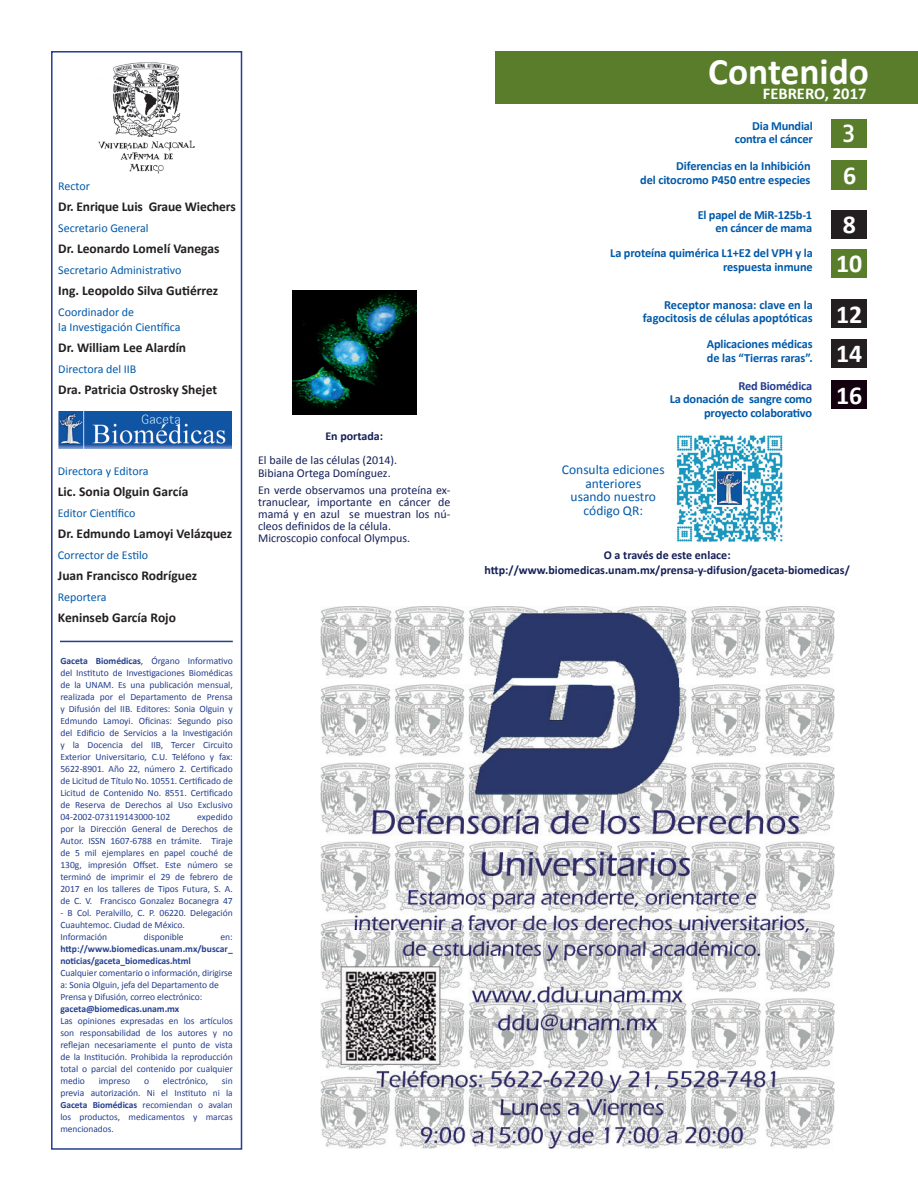
<style>
.page{position:relative;width:918px;height:1188px;background:#fff}
.page>*{position:absolute;margin:0;border:0;box-sizing:border-box;transform-origin:0 0}
.t1{font:700 37.5px "Calibri";color:#fff}
.t2{font:700 25.95px/39px "Calibri";color:#fff}
.t3{font:700 25.95px "Corbel";color:#fff}
.t4{font:700 16.5px "Calibri";color:#fff}
.t5{font:700 13.5px "Calibri";color:#231f20}
.t6{font:13.5px/13.5px "Calibri";color:#0159a9;text-align:center}
.t7{font:700 12.45px/13.5px "Calibri";letter-spacing:-.01em;color:#0159a9;text-align:right}
.t8{font:700 12.45px "Calibri";letter-spacing:-.02em;color:#253f8e}
.t9{font:12px/12px "Calibri";color:#151f58}
.t10{font:12px/15px "Calibri";color:#0159a9}
.t11{font:700 12px/15px "Calibri";color:#151f58;text-align:center}
.t12{font:9.6px/12px "Calibri";letter-spacing:-.005em;color:#253f8e;text-align:justify}
.t13{font:700 9.6px/12px "Calibri";letter-spacing:-.005em;color:#253f8e}
.t14{font:9.45px/12px "Calibri";letter-spacing:-.005em;color:#253f8e;text-align:justify}
.s1{font-weight:700}
.s2{font-size:9.45px}
</style>
<div class="page">
<div style="left:495px;top:51px;width:423px;height:53px;background:#597d2b"></div>
<div style="left:831px;top:119px;width:35px;height:29px;background:#597d2b"></div>
<div style="left:831px;top:210px;width:35px;height:29px;background:#231f20"></div>
<div style="left:831px;top:249px;width:35px;height:29px;background:#597d2b"></div>
<div style="left:831px;top:299px;width:35px;height:29px;background:#231f20"></div>
<div style="left:831px;top:339px;width:35px;height:29px;background:#231f20"></div>
<div style="left:831px;top:380px;width:35px;height:29px;background:#14010f"></div>
<div style="left:832px;top:161px;width:35px;height:29px;background:#597d2b"></div>
<div style="left:51px;top:51px;width:191px;height:1099px;border:2px solid #253f8e"></div>
<img style="left:59px;top:411px;width:173px;height:38px">
<hr style="left:60px;top:641px;width:173px;height:1px;background:#253f8e">
<img style="left:99px;top:62px;width:95px;height:111px">
<img style="left:321px;top:606px;width:514px;height:542px">
<img style="left:676px;top:435px;width:107px;height:107px">
<img style="left:292px;top:290px;width:124px;height:125px">
<p class="t10" style="left:58px;top:178px;width:33px">Rector</p>
<h3 class="t5" style="left:58px;top:197px;width:179px">Dr. Enrique Luis Graue Wiechers</h3>
<p class="t10" style="left:58px;top:220px;width:92px">Secretario General</p>
<h3 class="t5" style="left:58px;top:239px;width:163px">Dr. Leonardo Lomelí Vanegas</h3>
<p class="t10" style="left:58px;top:262px;width:125px">Secretario Administrativo</p>
<h3 class="t5" style="left:58px;top:281px;width:161px">Ing. Leopoldo Silva Gutiérrez</h3>
<p class="t10" style="left:58px;top:304px;width:124px">Coordinador de<br>la Investigación Científica</p>
<h3 class="t5" style="left:58px;top:338px;width:129px">Dr. William Lee Alardín</h3>
<p class="t10" style="left:58px;top:361px;width:80px">Directora del IIB</p>
<h3 class="t5" style="left:58px;top:380px;width:160px">Dra. Patricia Ostrosky Shejet</h3>
<p class="t10" style="left:58px;top:464px;width:92px">Directora y Editora</p>
<h3 class="t5" style="left:58px;top:483px;width:132px">Lic. Sonia Olguin García</h3>
<p class="t10" style="left:58px;top:506px;width:79px">Editor Científico</p>
<h3 class="t5" style="left:58px;top:525px;width:176px">Dr. Edmundo Lamoyi Velázquez</h3>
<p class="t10" style="left:58px;top:548px;width:92px">Corrector de Estilo</p>
<h3 class="t5" style="left:58px;top:567px;width:141px">Juan Francisco Rodríguez</h3>
<p class="t10" style="left:58px;top:590px;width:50px">Reportera</p>
<h3 class="t5" style="left:58px;top:609px;width:120px">Keninseb García Rojo</h3>
<p class="t12" style="left:60px;top:655px;width:174px"><span class="s1">Gaceta Biomédicas</span>, Órgano Informativo del Instituto de Investigaciones Biomédicas de la UNAM. Es una publicación mensual, realizada por el Departamento de Prensa y Difusión del IIB. Editores: Sonia Olguin y Edmundo Lamoyi. Oficinas: Segundo piso del Edificio de Servicios a la Investigación y la Docencia del IIB, Tercer Circuito Exterior Universitario, C.U. Teléfono y fax:<br>5622-8901. Año 22, número 2. Certificado de Licitud de Título No. 10551. Certificado de Licitud de Contenido No. 8551. Certificado de Reserva de Derechos al Uso Exclusivo 04-2002-073119143000-102</p>
<p class="t12" style="left:60px;top:811px;width:174px;text-indent:137px">expedido por la Dirección General de Derechos de Autor. ISSN 1607-6788 en trámite. Tiraje de 5 mil ejemplares en papel couché de 130g, impresión Offset. Este número se terminó de imprimir el 29 de febrero de 2017 en los talleres de Tipos Futura, S. A. de C. V. Francisco Gonzalez Bocanegra 47</p>
<p class="t12" style="left:60px;top:907px;width:174px;text-align:left">- B Col. Peralvillo, C. P. 06220. Delegación<br>Cuauhtemoc. Ciudad de México.<br>Información</p>
<p class="t12" style="left:144px;top:931px;width:41px">disponible</p>
<p class="t12" style="left:221px;top:931px;width:14px">en:</p>
<p class="t13" style="left:60px;top:943px;width:174px">http://www.biomedicas.unam.mx/buscar_ noticias/gaceta_biomedicas.html</p>
<p class="t12" style="left:60px;top:967px;width:174px;text-align:left">Cualquier comentario o información, dirigirse a: Sonia Olguin, jefa del Departamento de<br>Prensa y Difusión, correo electrónico:</p>
<p class="t13" style="left:60px;top:1003px;width:120px">gaceta@biomedicas.unam.mx</p>
<p class="t12" style="left:60px;top:1015px;width:174px">Las opiniones expresadas en los artículos son responsabilidad de los autores y no reflejan necesariamente el punto de vista de la Institución. Prohibida la reproducción total o parcial del contenido por cualquier medio</p>
<p class="t12" style="left:99px;top:1075px;width:33px">impreso</p>
<p class="t12" style="left:144px;top:1075px;width:7px">o</p>
<p class="t12" style="left:163px;top:1075px;width:47px">electrónico,</p>
<p class="t12" style="left:60px;top:1075px;width:174px;text-align:right">sin<br>previa autorización<span class="s2">. Ni el Instituto ni la</span></p>
<p class="t14" style="left:60px;top:1099px;width:174px"><span class="s1">Gaceta Biomédicas</span> recomiendan o avalan los productos, medicamentos y marcas mencionados.</p>
<p class="t11" style="left:325px;top:428px;width:59px">En portada:</p>
<p class="t9" style="left:258px;top:453px;width:141px;line-height:13.5px">El baile de las células (2014).<br>Bibiana Ortega Domínguez.</p>
<p class="t9" style="left:258px;top:484px;width:194px">En verde observamos una proteína ex&shy;tranuclear, importante en cáncer de mamá y en azul se muestran los nú&shy;cleos definidos de la célula.<br>Microscopio confocal Olympus.</p>
<h1 class="t1" style="left:708px;top:47px;width:162px">Contenido</h1>
<h3 class="t4" style="left:763px;top:83px;width:105px">FEBRERO, 2017</h3>
<p class="t7" style="left:735px;top:119px;width:79px">Dia Mundial contra el cáncer</p>
<p class="t7" style="left:640px;top:159px;width:172px">Diferencias en la Inhibición<br>del citocromo P450 entre especies</p>
<p class="t7" style="left:698px;top:208px;width:116px">El papel de MiR-125b-1 en cáncer de mama</p>
<p class="t7" style="left:610px;top:246px;width:204px">La proteína quimérica L1+E2 del VPH y la respuesta inmune</p>
<p class="t7" style="left:643px;top:298px;width:171px">Receptor manosa: clave en la fagocitosis de células apoptóticas</p>
<p class="t7" style="left:707px;top:337px;width:108px;text-align:left">Aplicaciones médicas de las “Tierras raras”.</p>
<p class="t8" style="left:739px;top:378px;width:75px">Red Biomédica</p>
<p class="t7" style="left:670px;top:392px;width:144px">La donación de sangre como proyecto colaborativo</p>
<h3 class="t6" style="left:562px;top:463px;width:104px">Consulta ediciones anteriores<br>usando nuestro código QR:</h3>
<h2 class="t3" style="left:843px;top:113px;width:14px">3</h2>
<h2 class="t2" style="left:843px;top:156px;width:15px">6</h2>
<h2 class="t2" style="left:836px;top:205px;width:28px">8<br>10</h2>
<h2 class="t2" style="left:836px;top:294px;width:28px">12<br>14</h2>
<h2 class="t2" style="left:836px;top:375px;width:28px">16</h2>
<p class="t11" style="left:485px;top:548px;width:367px">O a través de este enlace: http://www.biomedicas.unam.mx/prensa-y-difusion/gaceta-biomedicas/</p>
</div>
